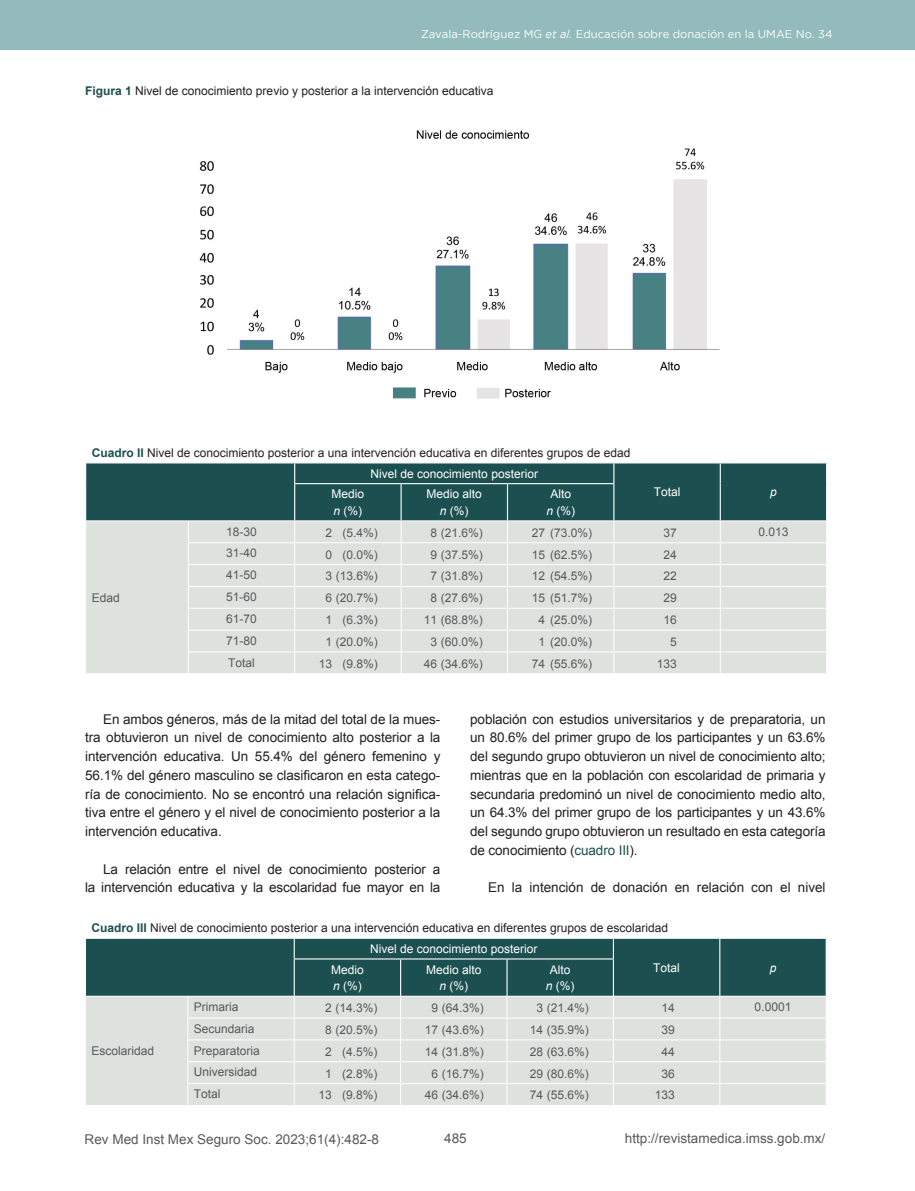
<style>
.page{position:relative;width:915px;height:1191px;background:#fff}
.page>*{position:absolute;margin:0;border:0;box-sizing:border-box;transform-origin:0 0}
.t1{font:13.5px/18.8px "Arial";letter-spacing:-.01em;color:#231f20;text-align:justify}
.t2{font:13.5px "Arial";color:#58595b}
.t3{font:12px "Arial";color:#58595b}
.t4{font:12px "Arial";color:#231f20}
.t5{font:12px/16.5px "Arial";color:#fff;text-align:center}
.t6{font:italic 12px "Arial";color:#fff}
.t7{font:11.25px "Gotham";color:#fff}
.s1{font-style:inherit}
.s2{font-style:italic}
.s3{font-weight:700;color:#1c4f4f}
.s4{color:#1c4f4f}
</style>
<div class="page">
<div style="left:0;top:0;width:914px;height:50px;background:#93bbbb"></div>
<svg style="left:85px;top:463px;width:742px;height:210px;background:#abbbb9"></svg>
<svg style="left:85px;top:938px;width:741px;height:167px;background:#9eb1af"></svg>
<img style="left:199px;top:130px;width:519px;height:269px">
<p class="t7" style="left:421px;top:28px;width:413px">Zavala-R<span class="s1">o</span>dríguez MG <span class="s2">et al.</span> Educación sobre donación en la UMAE No. 34</p>
<p class="t4" style="left:85px;top:82px;width:410px"><span class="s3">Figura 1</span> Nivel de conocimiento previo y posterior a la intervención educativa</p>
<p class="t4" style="left:92px;top:445px;width:540px"><span class="s3">Cuadro II</span> Nivel de conocimiento posterior a una intervención educativa en diferentes grupos de edad</p>
<p class="t5" style="left:370px;top:465px;width:169px">Nivel de conocimiento posterior</p>
<p class="t5" style="left:331px;top:486px;width:34px">Medio</p>
<p class="t5" style="left:653px;top:484px;width:28px">Total</p>
<p class="t6" style="left:769px;top:484px;width:8px">p</p>
<p class="t5" style="left:333px;top:502px;width:30px"><span class="s2">n</span> (%)</p>
<p class="t5" style="left:426px;top:486px;width:57px">Medio alto <span class="s2">n</span> (%)</p>
<p class="t5" style="left:546px;top:486px;width:30px">Alto <span class="s2">n</span> (%)</p>
<p class="t3" style="left:92px;top:589px;width:30px">Edad</p>
<p class="t3" style="left:226px;top:523px;width:32px">18-30</p>
<p class="t3" style="left:325px;top:524px;width:54px">2 (5.4%)</p>
<p class="t3" style="left:430px;top:524px;width:54px">8 (21.6%)</p>
<p class="t3" style="left:531px;top:524px;width:62px">27 (73.0%)</p>
<p class="t3" style="left:663px;top:524px;width:15px">37</p>
<p class="t3" style="left:758px;top:523px;width:32px">0.013</p>
<p class="t3" style="left:226px;top:545px;width:32px">31-40</p>
<p class="t3" style="left:325px;top:546px;width:54px">0 (0.0%)</p>
<p class="t3" style="left:430px;top:546px;width:54px">9 (37.5%)</p>
<p class="t3" style="left:531px;top:546px;width:62px">15 (62.5%)</p>
<p class="t3" style="left:663px;top:546px;width:15px">24</p>
<p class="t3" style="left:226px;top:567px;width:32px">41-50</p>
<p class="t3" style="left:325px;top:568px;width:54px">3 (13.6%)</p>
<p class="t3" style="left:430px;top:568px;width:54px">7 (31.8%)</p>
<p class="t3" style="left:531px;top:568px;width:62px">12 (54.5%)</p>
<p class="t3" style="left:663px;top:568px;width:15px">22</p>
<p class="t3" style="left:226px;top:589px;width:32px">51-60</p>
<p class="t3" style="left:325px;top:590px;width:54px">6 (20.7%)</p>
<p class="t3" style="left:430px;top:590px;width:54px">8 (27.6%)</p>
<p class="t3" style="left:531px;top:590px;width:62px">15 (51.7%)</p>
<p class="t3" style="left:663px;top:590px;width:15px">29</p>
<p class="t3" style="left:226px;top:611px;width:32px">61-70</p>
<p class="t3" style="left:325px;top:612px;width:54px">1 (6.3%)</p>
<p class="t3" style="left:423px;top:612px;width:61px">11 (68.8%)</p>
<p class="t3" style="left:538px;top:612px;width:55px">4 (25.0%)</p>
<p class="t3" style="left:663px;top:612px;width:15px">16</p>
<p class="t3" style="left:226px;top:633px;width:32px">71-80</p>
<p class="t3" style="left:325px;top:634px;width:54px">1 (20.0%)</p>
<p class="t3" style="left:430px;top:634px;width:54px">3 (60.0%)</p>
<p class="t3" style="left:538px;top:634px;width:55px">1 (20.0%)</p>
<p class="t3" style="left:670px;top:634px;width:8px">5</p>
<p class="t3" style="left:228px;top:654px;width:28px">Total</p>
<p class="t3" style="left:319px;top:655px;width:61px">13 (9.8%)</p>
<p class="t3" style="left:423px;top:655px;width:61px">46 (34.6%)</p>
<p class="t3" style="left:531px;top:655px;width:62px">74 (55.6%)</p>
<p class="t3" style="left:656px;top:655px;width:22px">133</p>
<p class="t1" style="left:85px;top:709px;width:357px;text-indent:18px">En ambos géneros, más de la mitad del total de la mues&shy;tra obtuvieron un nivel de conocimiento alto posterior a la intervención educativa. Un 55.4% del género femenino y 56.1% del género masculino se clasificaron en esta catego&shy;ría de conocimiento. No se encontró una relación significa&shy;tiva entre el género y el nivel de conocimiento posterior a la intervención educativa.</p>
<p class="t1" style="left:85px;top:859px;width:357px;text-align:right">La relación entre el nivel de conocimiento posterior a<br>la intervención educativa y la escolaridad fue mayor en la</p>
<p class="t1" style="left:470px;top:709px;width:356px">población con estudios universitarios y de preparatoria, un un 80.6% del primer grupo de los participantes y un 63.6% del segundo grupo obtuvieron un nivel de conocimiento alto; mientras que en la población con escolaridad de primaria y secundaria predominó un nivel de conocimiento medio alto, un 64.3% del primer grupo de los participantes y un 43.6% del segundo grupo obtuvieron un resultado en esta categoría de conocimiento (<span class="s4">cuadro III</span>).</p>
<p class="t1" style="left:488px;top:878px;width:339px">En la intención de donación en relación con el nivel</p>
<p class="t4" style="left:91px;top:920px;width:578px"><span class="s3">Cuadro III</span> Nivel de conocimiento posterior a una intervención educativa en diferentes grupos de escolaridad</p>
<p class="t5" style="left:370px;top:940px;width:169px">Nivel de conocimiento posterior</p>
<p class="t5" style="left:331px;top:961px;width:34px">Medio</p>
<p class="t5" style="left:653px;top:959px;width:28px">Total</p>
<p class="t6" style="left:769px;top:959px;width:8px">p</p>
<p class="t5" style="left:333px;top:978px;width:30px"><span class="s2">n</span> (%)</p>
<p class="t5" style="left:426px;top:961px;width:57px">Medio alto <span class="s2">n</span> (%)</p>
<p class="t5" style="left:545px;top:961px;width:30px">Alto <span class="s2">n</span> (%)</p>
<p class="t3" style="left:91px;top:1043px;width:64px">Escolaridad</p>
<p class="t3" style="left:194px;top:999px;width:46px">Primaria</p>
<p class="t3" style="left:325px;top:1000px;width:54px">2 (14.3%)</p>
<p class="t3" style="left:431px;top:1000px;width:54px">9 (64.3%)</p>
<p class="t3" style="left:536px;top:1000px;width:54px">3 (21.4%)</p>
<p class="t3" style="left:661px;top:1000px;width:15px">14</p>
<p class="t3" style="left:754px;top:999px;width:38px">0.0001</p>
<p class="t3" style="left:194px;top:1020px;width:62px">Secundaria</p>
<p class="t3" style="left:325px;top:1021px;width:54px">8 (20.5%)</p>
<p class="t3" style="left:424px;top:1021px;width:61px">17 (43.6%)</p>
<p class="t3" style="left:529px;top:1021px;width:61px">14 (35.9%)</p>
<p class="t3" style="left:661px;top:1021px;width:15px">39</p>
<p class="t3" style="left:194px;top:1042px;width:68px">Preparatoria</p>
<p class="t3" style="left:325px;top:1043px;width:54px">2 (4.5%)</p>
<p class="t3" style="left:424px;top:1043px;width:61px">14 (31.8%)</p>
<p class="t3" style="left:529px;top:1043px;width:61px">28 (63.6%)</p>
<p class="t3" style="left:661px;top:1043px;width:15px">44</p>
<p class="t3" style="left:194px;top:1064px;width:65px">Universidad</p>
<p class="t3" style="left:325px;top:1065px;width:54px">1 (2.8%)</p>
<p class="t3" style="left:431px;top:1065px;width:54px">6 (16.7%)</p>
<p class="t3" style="left:529px;top:1065px;width:61px">29 (80.6%)</p>
<p class="t3" style="left:661px;top:1065px;width:15px">36</p>
<p class="t3" style="left:194px;top:1086px;width:28px">Total</p>
<p class="t3" style="left:318px;top:1087px;width:61px">13 (9.8%)</p>
<p class="t3" style="left:424px;top:1087px;width:61px">46 (34.6%)</p>
<p class="t3" style="left:529px;top:1087px;width:61px">74 (55.6%)</p>
<p class="t3" style="left:654px;top:1087px;width:22px">133</p>
<p class="t2" style="left:85px;top:1130px;width:296px">Rev Med Inst Mex Seguro Soc. 2023;61(4):482-8</p>
<p class="t2" style="left:444px;top:1129px;width:24px">485</p>
<p class="t2" style="left:624px;top:1129px;width:202px">http://revistamedica.imss.gob.mx/</p>
</div>
